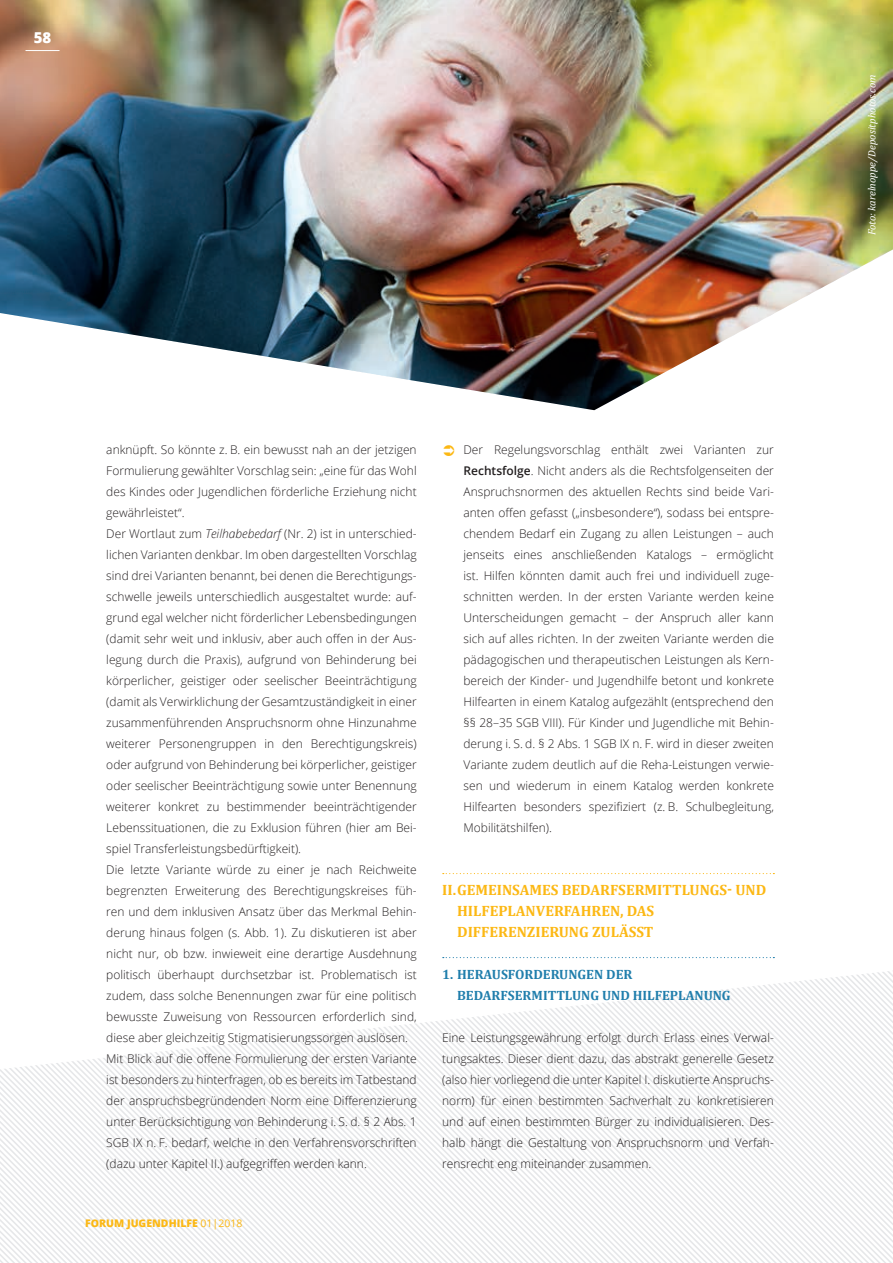
<style>
.page{position:relative;width:893px;height:1263px;background:#fff}
.page>*{position:absolute;margin:0;border:0;box-sizing:border-box;transform-origin:0 0}
.t1{font:700 15px/21px "Cambria";color:#fcb814}
.t2{font:800 15px "Open Sans";color:#fff}
.t3{font:700 13.5px/21px "Cambria";color:#207eac}
.t4{font:300 12px/21px "Open Sans";color:#231f20;text-align:justify}
.t5{font:italic 10.5px "Cambria";color:#fff}
.t6{font:800 10.5px "Open Sans";color:#fcb814}
.s1{font-style:italic}
.s2{font-weight:600}
.s3{font-weight:400}
</style>
<div class="page">
<svg style="left:0;top:971px;width:893px;height:292px"></svg>
<img style="left:0;top:0;width:893px;height:410px">
<svg style="left:443px;top:873px;width:331px;height:1px"></svg>
<svg style="left:443px;top:957px;width:331px;height:1px"></svg>
<hr style="left:26px;top:50px;width:34px;height:1px;background:#fff">
<p class="t2" style="left:34px;top:26px;width:19px">58</p>
<p class="t4" style="left:106px;top:439px;width:312px;text-align:left">anknüpft. So könnte z. B. ein bewusst nah an der jetzigen Formulierung gewählter Vorschlag sein: „eine für das Wohl des Kindes oder Jugendlichen förderliche Erziehung nicht gewährleistet“.<br>Der Wortlaut zum <span class="s1">Teilhabebedarf</span> (Nr. 2) ist in unterschied&shy;lichen Varianten denkbar. Im oben dargestellten Vorschlag sind drei Varianten benannt, bei denen die Berechtigungs&shy;schwelle jeweils unterschiedlich ausgestaltet wurde: auf&shy;grund egal welcher nicht förderlicher Lebensbedingungen (damit sehr weit und inklusiv, aber auch offen in der Aus&shy;legung durch die Praxis), aufgrund von Behinderung bei körperlicher, geistiger oder seelischer Beeinträchtigung (damit als Verwirklichung der Gesamtzuständigkeit in einer zusammenführenden Anspruchsnorm ohne Hinzunahme weiterer Personengruppen in den Berechtigungskreis) oder aufgrund von Behinderung bei körperlicher, geistiger oder seelischer Beeinträchtigung sowie unter Benennung weiterer konkret zu bestimmender beeinträchtigender Lebenssituationen, die zu Exklusion führen (hier am Bei&shy;spiel Transferleistungsbedürftigkeit).<br>Die letzte Variante würde zu einer je nach Reichweite begrenzten Erweiterung des Berechtigungskreises füh&shy;ren und dem inklusiven Ansatz über das Merkmal Behin&shy;derung hinaus folgen (s. Abb. 1). Zu diskutieren ist aber nicht nur, ob bzw. inwieweit eine derartige Ausdehnung politisch überhaupt durchsetzbar ist. Problematisch ist zudem, dass solche Benennungen zwar für eine politisch bewusste Zuweisung von Ressourcen erforderlich sind, diese aber gleichzeitig Stigmatisierungssorgen auslösen.<br>Mit Blick auf die offene Formulierung der ersten Variante ist besonders zu hinterfragen, ob es bereits im Tatbestand der anspruchsbegründenden Norm eine Differenzierung unter Berücksichtigung von Behinderung i. S. d. § 2 Abs. 1<br>SGB IX n. F. bedarf, welche in den Verfahrensvorschriften (dazu unter Kapitel II.) aufgegriffen werden kann.</p>
<p class="t4" style="left:463px;top:439px;width:312px">Der Regelungsvorschlag enthält zwei Varianten zur <span class="s2">Rechtsfolge</span>. Nicht anders als die Rechtsfolgenseiten der Anspruchsnormen des aktuellen Rechts sind beide Vari&shy;anten offen gefasst („insbesondere“), sodass bei entspre&shy;chendem Bedarf ein Zugang zu allen Leistungen – auch jenseits eines anschließenden Katalogs – ermöglicht ist. Hilfen könnten damit auch frei und individuell zuge&shy;schnitten werden. In der ersten Variante werden keine Unterscheidungen gemacht – der Anspruch aller kann sich auf alles richten. In der zweiten Variante werden die pädagogischen und therapeutischen Leistungen als Kern&shy;bereich der Kinder- und Jugendhilfe betont und konkrete Hilfearten in einem Katalog aufgezählt (entsprechend den §§ 28–35 SGB VIII). Für Kinder und Jugendliche mit Behin&shy;derung i. S. d. § 2 Abs. 1 SGB IX n. F. wird in dieser zweiten Variante zudem deutlich auf die Reha-Leistungen verwie&shy;sen und wiederum in einem Katalog werden konkrete Hilfearten besonders spezifiziert (z. B. Schulbegleitung, Mobilitätshilfen).</p>
<p class="t1" style="left:457px;top:879px;width:311px;text-indent:-15px">II.GEMEINSAMES BEDARFSERMITTLUNGS- UND<br>HILFEPLANVERFAHREN, DAS<br>DIFFERENZIERUNG ZULÄSST</p>
<p class="t3" style="left:457px;top:964px;width:275px;text-indent:-15px">1. HERAUSFORDERUNGEN DER<br>BEDARFSERMITTLUNG UND HILFEPLANUNG</p>
<p class="t4" style="left:442px;top:1027px;width:333px">Eine Leistungsgewährung erfolgt durch Erlass eines Verwal&shy;tungsaktes. Dieser dient dazu, das abstrakt generelle Gesetz (also hier vorliegend die unter Kapitel I. diskutierte Anspruchs&shy;norm) für einen bestimmten Sachverhalt zu konkretisieren und auf einen bestimmten Bürger zu individualisieren. Des&shy;halb hängt die Gestaltung von Anspruchsnorm und Verfah&shy;rensrecht eng miteinander zusammen.</p>
<p class="t6" style="left:85px;top:1215px;width:159px">FORUM JUGENDHILFE <span class="s3">01|2018</span></p>
<p class="t5" style="left:865px;top:235px;width:162px;rotate:-90deg">Foto: karelnoppe/Depositphotos.com</p>
</div>
